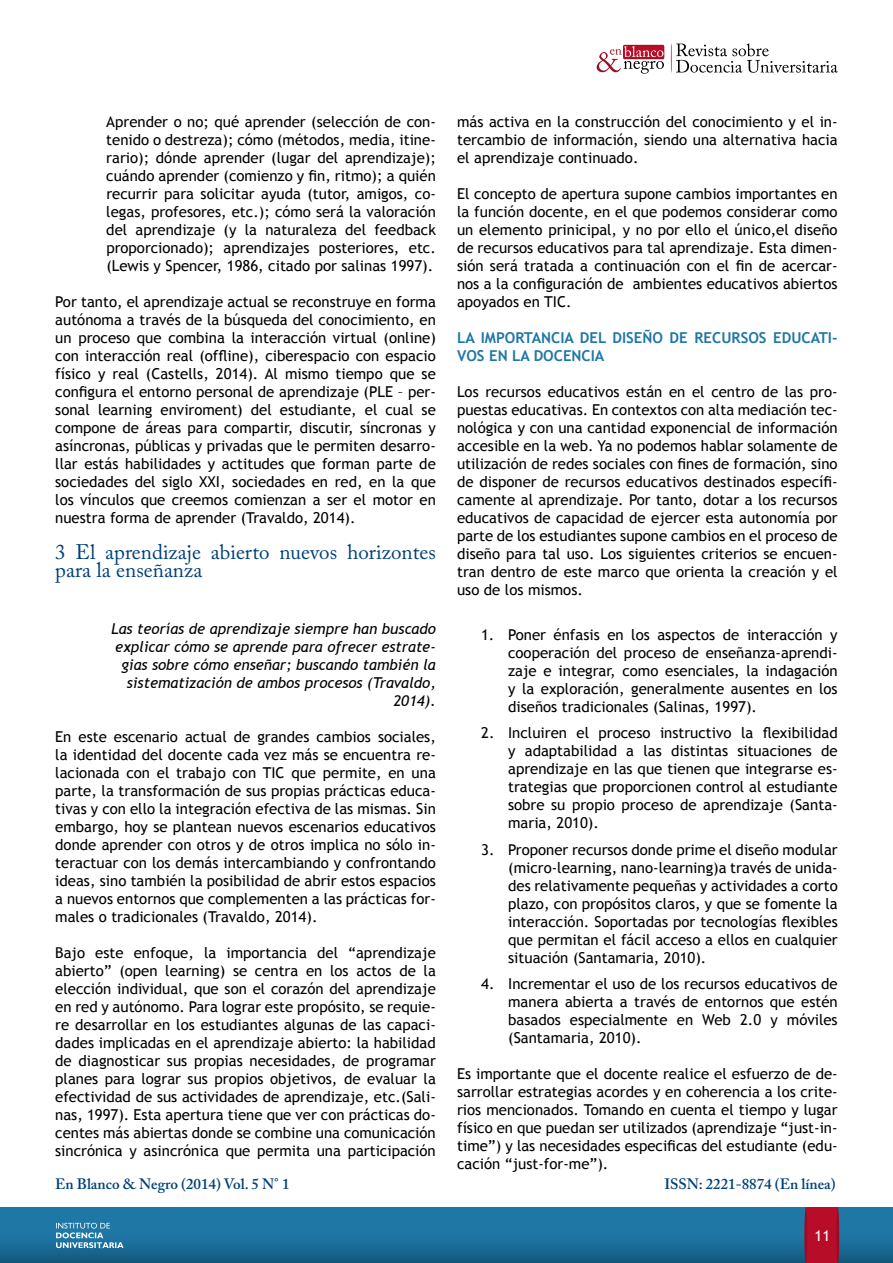
<style>
.page{position:relative;width:893px;height:1263px;background:#fff}
.page>*{position:absolute;margin:0;border:0;box-sizing:border-box;transform-origin:0 0}
.t1{font:21px/18px "Adobe Caslon Pro";color:#004178}
.t2{font:15px/18px "Trebuchet MS";color:#000;text-align:justify}
.t3{font:italic 15px/18px "Trebuchet MS";color:#000;text-align:right}
.t4{font:700 15px/18px "Trebuchet MS";color:#1f77a6}
.t5{font:600 15px "Adobe Caslon Pro";color:#004178}
.t6{font:15px "Trebuchet MS";color:#fff}
</style>
<div class="page">
<div style="left:623px;top:45px;width:41px;height:14px;background:#a71025;border-radius:2px"></div>
<svg style="left:671px;top:43px;width:167px;height:30px"></svg>
<svg style="left:597px;top:46px;width:67px;height:28px"></svg>
<div style="left:0;top:1208px;width:893px;height:55px;background:linear-gradient(to bottom,#237fb1,#156088)"></div>
<div style="left:806px;top:1208px;width:32px;height:55px;background:#b80d29"></div>
<svg style="left:804px;top:1208px;width:3px;height:55px"></svg>
<svg style="left:836px;top:1208px;width:3px;height:55px"></svg>
<svg style="left:54px;top:1208px;width:70px;height:55px;background:#347ea6"></svg>
<p class="t2" style="left:106px;top:113px;width:331px">Aprender o no; qué aprender (selección de con&shy;tenido o destreza); cómo (métodos, media, itine&shy;rario); dónde aprender (lugar del aprendizaje); cuándo aprender (comienzo y fin, ritmo); a quién recurrir para solicitar ayuda (tutor, amigos, co&shy;legas, profesores, etc.); cómo será la valoración del aprendizaje (y la naturaleza del feedback proporcionado); aprendizajes posteriores, etc. (Lewis y Spencer, 1986, citado por salinas 1997).</p>
<p class="t2" style="left:55px;top:293px;width:382px">Por tanto, el aprendizaje actual se reconstruye en forma autónoma a través de la búsqueda del conocimiento, en un proceso que combina la interacción virtual (online) con interacción real (offline), ciberespacio con espacio físico y real (Castells, 2014). Al mismo tiempo que se configura el entorno personal de aprendizaje (PLE – per&shy;sonal learning enviroment) del estudiante, el cual se compone de áreas para compartir, discutir, síncronas y asíncronas, públicas y privadas que le permiten desarro&shy;llar estás habilidades y actitudes que forman parte de sociedades del siglo XXI, sociedades en red, en la que los vínculos que creemos comienzan a ser el motor en nuestra forma de aprender (Travaldo, 2014).</p>
<h1 class="t1" style="left:55px;top:543px;width:382px">3 El aprendizaje abierto nuevos horizontes para la enseñanza</h1>
<p class="t3" style="left:111px;top:620px;width:326px">Las teorías de aprendizaje siempre han buscado explicar cómo se aprende para ofrecer estrate&shy;gias sobre cómo enseñar; buscando también la sistematización de ambos procesos (Travaldo, 2014).</p>
<p class="t2" style="left:55px;top:728px;width:382px">En este escenario actual de grandes cambios sociales, la identidad del docente cada vez más se encuentra re&shy;lacionada con el trabajo con TIC que permite, en una parte, la transformación de sus propias prácticas educa&shy;tivas y con ello la integración efectiva de las mismas. Sin embargo, hoy se plantean nuevos escenarios educativos donde aprender con otros y de otros implica no sólo in&shy;teractuar con los demás intercambiando y confrontando ideas, sino también la posibilidad de abrir estos espacios a nuevos entornos que complementen a las prácticas for&shy;males o tradicionales (Travaldo, 2014).</p>
<p class="t2" style="left:55px;top:944px;width:382px">Bajo este enfoque, la importancia del “aprendizaje abierto” (open learning) se centra en los actos de la elección individual, que son el corazón del aprendizaje en red y autónomo. Para lograr este propósito, se requie&shy;re desarrollar en los estudiantes algunas de las capaci&shy;dades implicadas en el aprendizaje abierto: la habilidad de diagnosticar sus propias necesidades, de programar planes para lograr sus propios objetivos, de evaluar la efectividad de sus actividades de aprendizaje, etc.(Sali&shy;nas, 1997). Esta apertura tiene que ver con prácticas do&shy;centes más abiertas donde se combine una comunicación sincrónica y asincrónica que permita una participación</p>
<p class="t2" style="left:457px;top:113px;width:382px">más activa en la construcción del conocimiento y el in&shy;tercambio de información, siendo una alternativa hacia el aprendizaje continuado.</p>
<p class="t2" style="left:457px;top:185px;width:382px">El concepto de apertura supone cambios importantes en la función docente, en el que podemos considerar como un elemento prinicipal, y no por ello el único,el diseño de recursos educativos para tal aprendizaje. Esta dimen&shy;sión será tratada a continuación con el fin de acercar&shy;nos a la configuración de ambientes educativos abiertos apoyados en TIC.</p>
<p class="t4" style="left:457px;top:329px;width:382px">LA IMPORTANCIA DEL DISEÑO DE RECURSOS EDUCATI-<br>VOS EN LA DOCENCIA</p>
<p class="t2" style="left:457px;top:383px;width:382px">Los recursos educativos están en el centro de las pro&shy;puestas educativas. En contextos con alta mediación tec&shy;nológica y con una cantidad exponencial de información accesible en la web. Ya no podemos hablar solamente de utilización de redes sociales con fines de formación, sino de disponer de recursos educativos destinados específi&shy;camente al aprendizaje. Por tanto, dotar a los recursos educativos de capacidad de ejercer esta autonomía por parte de los estudiantes supone cambios en el proceso de diseño para tal uso. Los siguientes criterios se encuen&shy;tran dentro de este marco que orienta la creación y el uso de los mismos.</p>
<p class="t2" style="left:508px;top:625px;width:331px;text-indent:-27px">1. Poner énfasis en los aspectos de interacción y cooperación del proceso de enseñanza-aprendi&shy;zaje e integrar, como esenciales, la indagación y la exploración, generalmente ausentes en los diseños tradicionales (Salinas, 1997).</p>
<p class="t2" style="left:508px;top:724px;width:331px;text-indent:-27px">2. Incluiren el proceso instructivo la flexibilidad y adaptabilidad a las distintas situaciones de aprendizaje en las que tienen que integrarse es&shy;trategias que proporcionen control al estudiante sobre su propio proceso de aprendizaje (Santa&shy;maria, 2010).</p>
<p class="t2" style="left:508px;top:840px;width:331px;text-indent:-27px">3. Proponer recursos donde prime el diseño modular (micro-learning, nano-learning)a través de unida&shy;des relativamente pequeñas y actividades a corto plazo, con propósitos claros, y que se fomente la interacción. Soportadas por tecnologías flexibles que permitan el fácil acceso a ellos en cualquier situación (Santamaria, 2010).</p>
<p class="t2" style="left:508px;top:975px;width:331px;text-indent:-27px">4. Incrementar el uso de los recursos educativos de manera abierta a través de entornos que estén basados especialmente en Web 2.0 y móviles (Santamaria, 2010).</p>
<p class="t2" style="left:457px;top:1065px;width:382px">Es importante que el docente realice el esfuerzo de de&shy;sarrollar estrategias acordes y en coherencia a los crite&shy;rios mencionados. Tomando en cuenta el tiempo y lugar físico en que puedan ser utilizados (aprendizaje “just-in&shy;time”) y las necesidades especificas del estudiante (edu&shy;cación “just-for-me”).</p>
<p class="t5" style="left:55px;top:1175px;width:236px">En Blanco &amp; Negro (2014) Vol. 5 N° 1</p>
<p class="t5" style="left:664px;top:1175px;width:173px">ISSN: 2221-8874 (En línea)</p>
<p class="t6" style="left:814px;top:1227px;width:17px">1 13</p>
</div>
